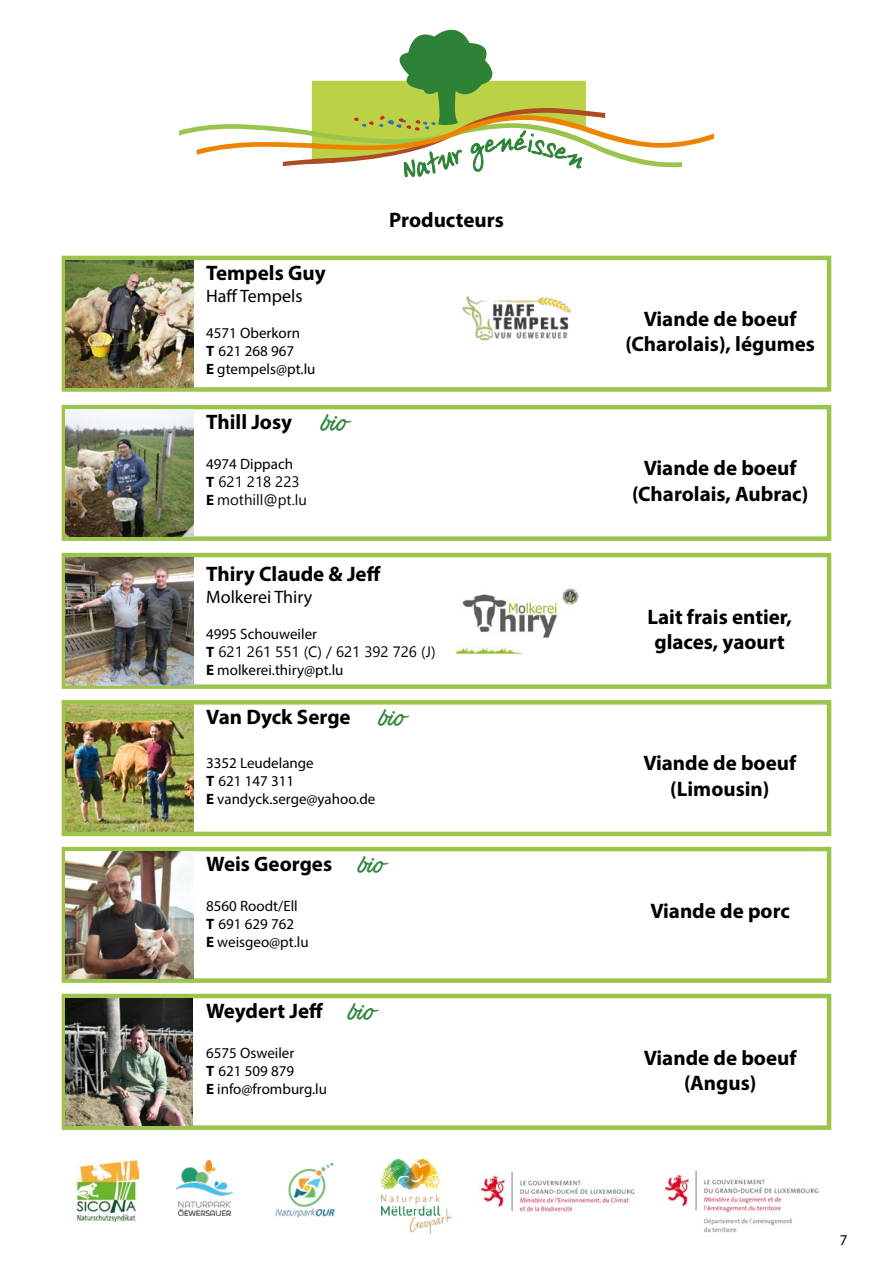
<style>
.page{position:relative;width:893px;height:1263px;background:#fff}
.page>*{position:absolute;margin:0;border:0;box-sizing:border-box;transform-origin:0 0}
.t1{font:27px "Actonia PERSONALUSE";color:#328641}
.t2{font:700 21px/25.2px "Myriad Pro";color:#000;text-align:center}
.t3{font:18px "Myriad Pro";color:#000}
.t4{font:15px/18px "Myriad Pro";color:#000}
.t5{font:700 15px "Myriad Pro";color:#000}
.t6{font:15px "Segoe UI Emoji";color:#000}
.s1{font-weight:700}
</style>
<div class="page">
<img style="left:77px;top:1159px;width:61px;height:63px">
<img style="left:176px;top:1161px;width:57px;height:55px">
<img style="left:275px;top:1163px;width:60px;height:55px">
<img style="left:382px;top:1160px;width:70px;height:73px">
<svg style="left:179px;top:29px;width:535px;height:148px"></svg>
<div style="left:62px;top:847px;width:769px;height:136px;border:4px solid #9ac44b"></div>
<img style="left:66px;top:851px;width:127px;height:127px">
<div style="left:62px;top:700px;width:769px;height:136px;border:4px solid #9ac44b"></div>
<img style="left:66px;top:704px;width:127px;height:128px">
<div style="left:62px;top:553px;width:769px;height:136px;border:4px solid #9ac44b"></div>
<img style="left:66px;top:557px;width:127px;height:128px">
<img style="left:455px;top:588px;width:124px;height:67px">
<img style="left:664px;top:1172px;width:155px;height:61px">
<img style="left:480px;top:1172px;width:155px;height:41px">
<div style="left:62px;top:994px;width:769px;height:136px;border:4px solid #9ac44b"></div>
<img style="left:66px;top:998px;width:127px;height:127px">
<div style="left:62px;top:405px;width:769px;height:136px;border:4px solid #9ac44b"></div>
<img style="left:66px;top:409px;width:127px;height:127px">
<div style="left:62px;top:256px;width:769px;height:136px;border:4px solid #9ac44b"></div>
<img style="left:66px;top:260px;width:127px;height:127px">
<img style="left:462px;top:296px;width:110px;height:45px">
<p class="t2" style="left:206px;top:260px;width:121px">Tempels Guy</p>
<p class="t3" style="left:206px;top:284px;width:98px">Haff Tempels</p>
<p class="t4" style="left:206px;top:323px;width:111px">4571 Oberkorn<br><span class="s1">T</span> 621 268 967<br><span class="s1">E</span> gtempels@pt.lu</p>
<p class="t2" style="left:206px;top:409px;width:87px">Thill Josy</p>
<p class="t4" style="left:206px;top:454px;width:88px">4974 Dippach</p>
<p class="t5" style="left:206px;top:472px;width:10px">T</p>
<p class="t5" style="left:206px;top:490px;width:59px">E □▼ ●●</p>
<p class="t6" style="left:287px;top:490px;width:22px">▼●◆</p>
<p class="t1" style="left:321px;top:409px;width:28px">bio</p>
<p class="t2" style="left:389px;top:206px;width:116px">Producteurs</p>
<p class="t2" style="left:206px;top:561px;width:176px">Thiry Claude &amp; Jeff</p>
<p class="t3" style="left:206px;top:585px;width:108px">Molkerei Thiry</p>
<p class="t4" style="left:206px;top:624px;width:112px">4995 Schouweiler</p>
<p class="t5" style="left:206px;top:642px;width:10px">T</p>
<p class="t4" style="left:206px;top:660px;width:139px"><span class="s1">E</span> molkerei.thiry@pt.lu</p>
<p class="t2" style="left:625px;top:306px;width:191px">Viande de boeuf (Charolais), légumes</p>
<p class="t2" style="left:632px;top:455px;width:178px">Viande de boeuf (Charolais, Aubrac)</p>
<p class="t2" style="left:647px;top:603px;width:146px">Lait frais entier, glaces, yaourt</p>
<p class="t1" style="left:379px;top:704px;width:28px">bio</p>
<p class="t2" style="left:206px;top:704px;width:146px">Van Dyck Serge</p>
<p class="t4" style="left:206px;top:753px;width:171px">3352 Leudelange<br><span class="s1">T</span> 621 147 311<br><span class="s1">E</span> vandyck.serge@yahoo.de</p>
<p class="t2" style="left:643px;top:750px;width:154px">Viande de boeuf (Limousin)</p>
<p class="t1" style="left:358px;top:851px;width:28px">bio</p>
<p class="t2" style="left:206px;top:851px;width:127px">Weis Georges</p>
<p class="t4" style="left:206px;top:896px;width:104px">8560 Roodt/Ell<br><span class="s1">T</span> 691 629 762<br><span class="s1">E</span> weisgeo@pt.lu</p>
<p class="t2" style="left:650px;top:897px;width:141px">Viande de porc</p>
<p class="t2" style="left:206px;top:998px;width:119px">Weydert Jeff</p>
<p class="t4" style="left:206px;top:1044px;width:122px">6575 Osweiler<br><span class="s1">T</span> 621 509 879<br><span class="s1">E</span> info@fromburg.lu</p>
<p class="t1" style="left:348px;top:998px;width:28px">bio</p>
<p class="t2" style="left:644px;top:1044px;width:154px">Viande de boeuf (Angus)</p>
<p class="t4" style="left:840px;top:1231px;width:9px">7</p>
</div>
